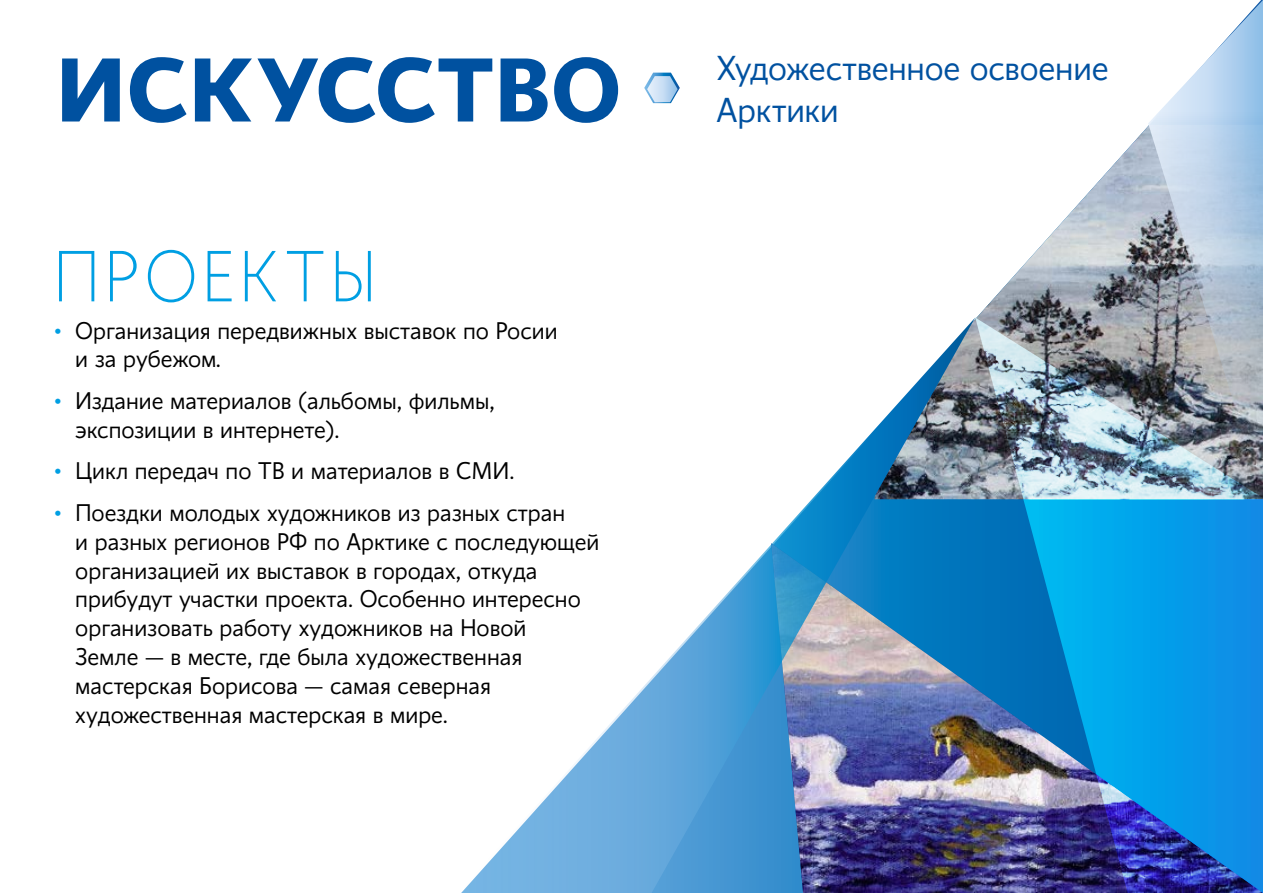
<style>
.page{position:relative;width:1263px;height:893px;background:#fff}
.page>*{position:absolute;margin:0;border:0;box-sizing:border-box;transform-origin:0 0}
.t1{font:700 90px "Conqueror Sans";letter-spacing:-.015em;color:#0051a0}
.t2{font:100 72px "Conqueror Sans";letter-spacing:.08em;color:#009fe3}
.t3{font:300 34.5px/42px "Conqueror Sans";letter-spacing:-.005em;color:#0051a0}
.t4{font:300 24px/28.8px "Conqueror Sans";color:#000}
.s1{color:#009fe3}
</style>
<div class="page">
<img style="left:977px;top:126px;width:171px;height:191px">
<svg style="left:644px;top:73px;width:36px;height:30px"></svg>
<img style="left:461px;top:318px;width:514px;height:575px">
<svg style="left:1148px;top:0;width:115px;height:317px"></svg>
<img style="left:975px;top:317px;width:288px;height:576px">
<h1 class="t1" style="left:54px;top:36px;width:569px">ИСКУССТВО</h1>
<h3 class="t3" style="left:716px;top:48px;width:393px">Художественное освоение<br>Арктики</h3>
<h2 class="t2" style="left:54px;top:234px;width:323px">ПРОЕКТЫ</h2>
<p class="t4" style="left:75px;top:316px;width:484px;text-indent:-21px"><span class="s1">•</span> Организация передвижных выставок по Росии и за рубежом.</p>
<p class="t4" style="left:75px;top:387px;width:421px;text-indent:-21px"><span class="s1">•</span> Издание материалов (альбомы, фильмы, экспозиции в интернете).</p>
<p class="t4" style="left:54px;top:457px;width:462px"><span class="s1">•</span> Цикл передач по ТВ и материалов в СМИ.</p>
<p class="t4" style="left:75px;top:499px;width:526px;text-indent:-21px"><span class="s1">•</span> Поездки молодых художников из разных стран<br>и разных регионов РФ по Арктике с последующей организацией их выставок в городах, откуда прибудут участки проекта. Особенно интересно организовать работу художников на Новой<br>Земле — в месте, где была художественная мастерская Борисова — самая северная художественная мастерская в мире.</p>
</div>
